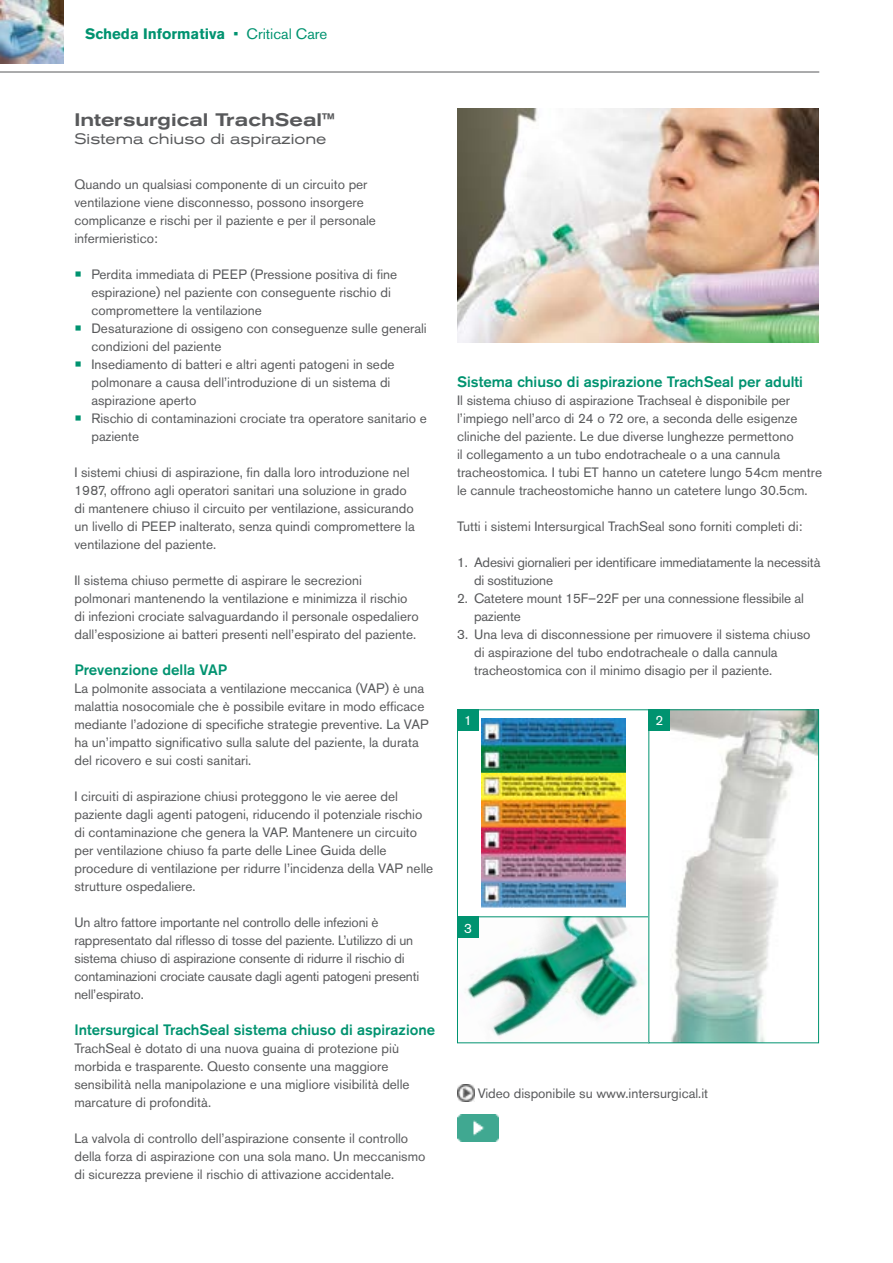
<style>
.page{position:relative;width:893px;height:1263px;background:#fff}
.page>*{position:absolute;margin:0;border:0;box-sizing:border-box;transform-origin:0 0}
.t1{font:500 expanded 18px "Akzidenz Grotesk Pro";color:#58595b}
.t2{font:500 15px "Akzidenz Grotesk Pro";color:#009370}
.t3{font:700 15px "Akzidenz Grotesk Pro";color:#009370}
.t4{font:expanded 15px "Akzidenz Grotesk Pro";color:#58595b}
.t5{font:13.5px/18px "Akzidenz Grotesk Pro";color:#58595b}
.t6{font:13.5px "Akzidenz Grotesk Pro";color:#fff}
.s1{font-weight:400}
.s2{font-size:22.5px;color:#009370}
</style>
<div class="page">
<hr style="left:0;top:72px;width:819px;height:1px;background:#58595b">
<img style="left:0;top:0;width:64px;height:63px">
<img style="left:457px;top:709px;width:191px;height:334px">
<svg style="left:648px;top:709px;width:171px;height:334px"></svg>
<div style="left:457px;top:710px;width:22px;height:21px;background:#009370"></div>
<div style="left:457px;top:917px;width:22px;height:21px;background:#009370"></div>
<div style="left:649px;top:710px;width:21px;height:21px;background:#009370"></div>
<img style="left:457px;top:108px;width:362px;height:234px">
<img style="left:457px;top:1085px;width:17px;height:17px">
<img style="left:457px;top:1115px;width:41px;height:27px">
<p class="t3" style="left:85px;top:24px;width:244px">Scheda Informativa <span class="s1">• Critical Care</span></p>
<h1 class="t1" style="left:74px;top:108px;width:262px">Intersurgical TrachSeal™</h1>
<p class="t4" style="left:74px;top:129px;width:254px">Sistema chiuso di aspirazione</p>
<p class="t5" style="left:74px;top:175px;width:303px">Quando un qualsiasi componente di un circuito per ventilazione viene disconnesso, possono insorgere complicanze e rischi per il paziente e per il personale infermieristico:</p>
<p class="t5" style="left:91px;top:265px;width:307px;text-indent:-17px"><span class="s2">•</span> Perdita immediata di PEEP (Pressione positiva di fine espirazione) nel paziente con conseguente rischio di compromettere la ventilazione</p>
<p class="t5" style="left:91px;top:319px;width:337px;text-indent:-17px"><span class="s2">•</span> Desaturazione di ossigeno con conseguenze sulle generali condizioni del paziente</p>
<p class="t5" style="left:91px;top:355px;width:305px;text-indent:-17px"><span class="s2">•</span> Insediamento di batteri e altri agenti patogeni in sede polmonare a causa dell’introduzione di un sistema di aspirazione aperto</p>
<p class="t5" style="left:91px;top:409px;width:337px;text-indent:-17px"><span class="s2">•</span> Rischio di contaminazioni crociate tra operatore sanitario e paziente</p>
<p class="t5" style="left:74px;top:463px;width:342px">I sistemi chiusi di aspirazione, fin dalla loro introduzione nel 1987, offrono agli operatori sanitari una soluzione in grado di mantenere chiuso il circuito per ventilazione, assicurando un livello di PEEP inalterato, senza quindi compromettere la ventilazione del paziente.</p>
<p class="t5" style="left:74px;top:571px;width:346px">Il sistema chiuso permette di aspirare le secrezioni polmonari mantenendo la ventilazione e minimizza il rischio di infezioni crociate salvaguardando il personale ospedaliero dall’esposizione ai batteri presenti nell’espirato del paziente.</p>
<p class="t2" style="left:74px;top:660px;width:154px">Prevenzione della VAP</p>
<p class="t5" style="left:74px;top:679px;width:356px">La polmonite associata a ventilazione meccanica (VAP) è una malattia nosocomiale che è possibile evitare in modo efficace mediante l’adozione di specifiche strategie preventive. La VAP ha un’impatto significativo sulla salute del paziente, la durata del ricovero e sui costi sanitari.</p>
<p class="t5" style="left:74px;top:787px;width:360px">I circuiti di aspirazione chiusi proteggono le vie aeree del paziente dagli agenti patogeni, riducendo il potenziale rischio di contaminazione che genera la VAP. Mantenere un circuito per ventilazione chiuso fa parte delle Linee Guida delle procedure di ventilazione per ridurre l’incidenza della VAP nelle strutture ospedaliere.</p>
<p class="t5" style="left:74px;top:913px;width:346px">Un altro fattore importante nel controllo delle infezioni è rappresentato dal riflesso di tosse del paziente. L’utilizzo di un sistema chiuso di aspirazione consente di ridurre il rischio di contaminazioni crociate causate dagli agenti patogeni presenti nell’espirato.</p>
<p class="t2" style="left:74px;top:1020px;width:362px">Intersurgical TrachSeal sistema chiuso di aspirazione</p>
<p class="t5" style="left:74px;top:1039px;width:337px">TrachSeal è dotato di una nuova guaina di protezione più morbida e trasparente. Questo consente una maggiore sensibilità nella manipolazione e una migliore visibilità delle marcature di profondità.</p>
<p class="t5" style="left:74px;top:1129px;width:353px">La valvola di controllo dell’aspirazione consente il controllo della forza di aspirazione con una sola mano. Un meccanismo di sicurezza previene il rischio di attivazione accidentale.</p>
<p class="t2" style="left:457px;top:372px;width:347px">Sistema chiuso di aspirazione TrachSeal per adulti</p>
<p class="t5" style="left:457px;top:391px;width:366px">Il sistema chiuso di aspirazione Trachseal è disponibile per l’impiego nell’arco di 24 o 72 ore, a seconda delle esigenze cliniche del paziente. Le due diverse lunghezze permettono<br>il collegamento a un tubo endotracheale o a una cannula tracheostomica. I tubi ET hanno un catetere lungo 54cm mentre le cannule tracheostomiche hanno un catetere lungo 30.5cm.</p>
<p class="t5" style="left:457px;top:517px;width:347px">Tutti i sistemi Intersurgical TrachSeal sono forniti completi di:</p>
<p class="t5" style="left:474px;top:553px;width:348px;text-indent:-17px">1. Adesivi giornalieri per identificare immediatamente la necessità di sostituzione</p>
<p class="t5" style="left:474px;top:589px;width:331px;text-indent:-17px">2. Catetere mount 15F–22F per una connessione flessibile al paziente</p>
<p class="t5" style="left:474px;top:625px;width:338px;text-indent:-17px">3. Una leva di disconnessione per rimuovere il sistema chiuso di aspirazione del tubo endotracheale o dalla cannula tracheostomica con il minimo disagio per il paziente.</p>
<p class="t6" style="left:464px;top:712px;width:9px">1</p>
<p class="t6" style="left:655px;top:712px;width:9px">2</p>
<p class="t6" style="left:464px;top:919px;width:9px">3</p>
<p class="t5" style="left:478px;top:1084px;width:232px">Video disponibile su www.intersurgical.it</p>
</div>
